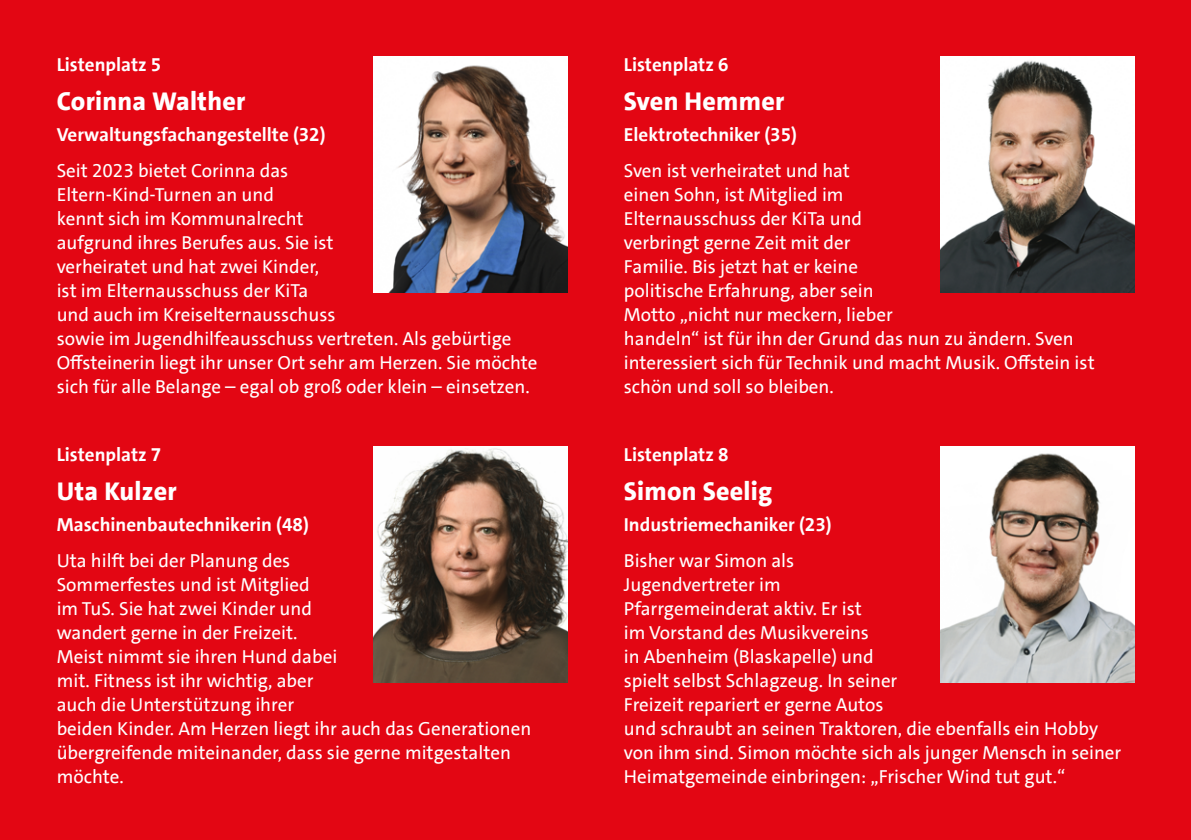
<style>
.page{position:relative;width:1191px;height:840px;background:#fff}
.page>*{position:absolute;margin:0;border:0;box-sizing:border-box;transform-origin:0 0}
.Kandidat_nicht_versal{font:800 26px "SPD The Sans";letter-spacing:.01em;color:#fff}
.t1{font:19px/24px "SPD The Sans";color:#fff}
.Beruf___Alter{font:700 19px "SPD The Sans";color:#fff}
</style>
<div class="page">
<div style="left:0;top:0;width:1191px;height:839px;background:#e30613"></div>
<img style="left:373px;top:57px;width:194px;height:235px">
<img style="left:373px;top:446px;width:194px;height:236px">
<img style="left:940px;top:446px;width:194px;height:236px">
<img style="left:940px;top:57px;width:194px;height:235px">
<p class="Beruf___Alter" style="left:57px;top:52px;width:106px">Listenplatz 5</p>
<p class="Kandidat_nicht_versal" style="left:57px;top:84px;width:190px">Corinna Walther</p>
<p class="Beruf___Alter" style="left:57px;top:122px;width:270px">Verwaltungsfachangestellte (32)</p>
<p class="t1" style="left:57px;top:158px;width:482px">Seit 2023 bietet Corinna das<br>Eltern-Kind-Turnen an und<br>kennt sich im Kommunalrecht<br>aufgrund ihres Berufes aus. Sie ist<br>verheiratet und hat zwei Kinder,<br>ist im Elternausschuss der KiTa<br>und auch im Kreiselternausschuss<br>sowie im Jugendhilfeausschuss vertreten. Als gebürtige Offsteinerin liegt ihr unser Ort sehr am Herzen. Sie möchte sich für alle Belange – egal ob groß oder klein – einsetzen.</p>
<p class="Beruf___Alter" style="left:57px;top:442px;width:106px">Listenplatz 7</p>
<p class="Kandidat_nicht_versal" style="left:57px;top:474px;width:122px">Uta Kulzer</p>
<p class="Beruf___Alter" style="left:57px;top:512px;width:254px">Maschinenbautechnikerin (48)</p>
<p class="t1" style="left:57px;top:548px;width:476px">Uta hilft bei der Planung des<br>Sommerfestes und ist Mitglied<br>im TuS. Sie hat zwei Kinder und<br>wandert gerne in der Freizeit.<br>Meist nimmt sie ihren Hund dabei<br>mit. Fitness ist ihr wichtig, aber<br>auch die Unterstützung ihrer<br>beiden Kinder. Am Herzen liegt ihr auch das Generationen übergreifende miteinander, dass sie gerne mitgestalten möchte.</p>
<p class="Beruf___Alter" style="left:624px;top:52px;width:106px">Listenplatz 6</p>
<p class="Kandidat_nicht_versal" style="left:624px;top:84px;width:162px">Sven Hemmer</p>
<p class="Beruf___Alter" style="left:624px;top:122px;width:175px">Elektrotechniker (35)</p>
<p class="t1" style="left:624px;top:158px;width:472px">Sven ist verheiratet und hat<br>einen Sohn, ist Mitglied im<br>Elternausschuss der KiTa und<br>verbringt gerne Zeit mit der<br>Familie. Bis jetzt hat er keine<br>politische Erfahrung, aber sein<br>Motto „nicht nur meckern, lieber<br>handeln“ ist für ihn der Grund das nun zu ändern. Sven interessiert sich für Technik und macht Musik. Offstein ist schön und soll so bleiben.</p>
<p class="Beruf___Alter" style="left:624px;top:442px;width:106px">Listenplatz 8</p>
<p class="Kandidat_nicht_versal" style="left:624px;top:474px;width:150px">Simon Seelig</p>
<p class="Beruf___Alter" style="left:624px;top:512px;width:209px">Industriemechaniker (23)</p>
<p class="t1" style="left:624px;top:548px;width:499px">Bisher war Simon als<br>Jugendvertreter im<br>Pfarrgemeinderat aktiv. Er ist<br>im Vorstand des Musikvereins<br>in Abenheim (Blaskapelle) und<br>spielt selbst Schlagzeug. In seiner<br>Freizeit repariert er gerne Autos<br>und schraubt an seinen Traktoren, die ebenfalls ein Hobby von ihm sind. Simon möchte sich als junger Mensch in seiner Heimatgemeinde einbringen: „Frischer Wind tut gut.“</p>
</div>
